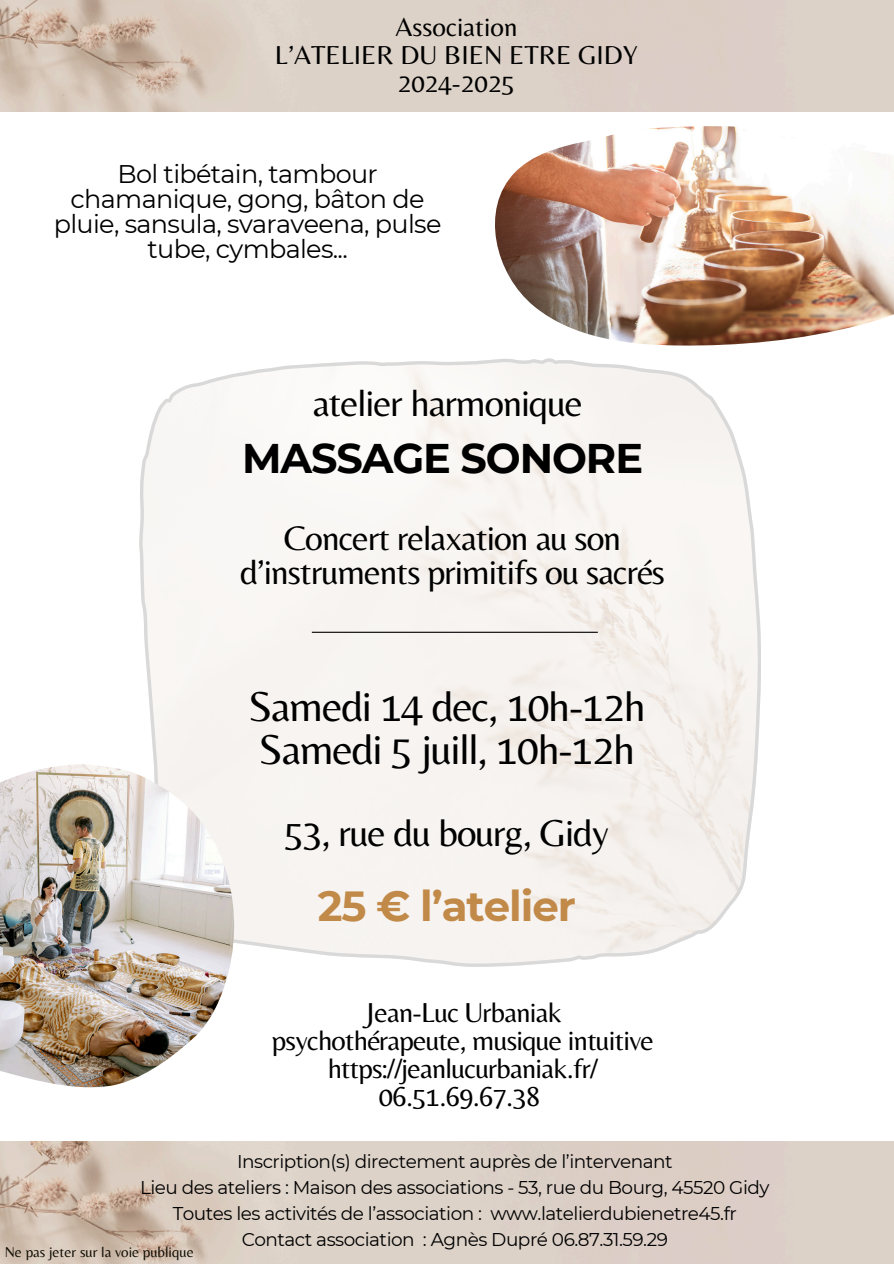
<style>
.page{position:relative;width:894px;height:1264px;background:#fff}
.page>*{position:absolute;margin:0;border:0;box-sizing:border-box;transform-origin:0 0}
.t1{font:43.5px/42.8px "Belleza";letter-spacing:-.025em;color:#000}
.t2{font:700 42px "Montserrat";letter-spacing:-.025em;color:#c28a49}
.t3{font:700 41.4px "Montserrat";letter-spacing:-.025em;color:#000}
.t4{font:39px "Belleza";letter-spacing:-.025em;color:#000}
.t5{font:38.4px "Belleza";letter-spacing:-.025em;color:#000}
.t6{font:35.4px/34.3px "Belleza";letter-spacing:-.025em;color:#000;text-align:center}
.t7{font:28.5px/28.2px "Belleza";letter-spacing:-.025em;color:#000;text-align:center}
.t8{font:27px/28.2px "Belleza";color:#000;text-align:center}
.t9{font:25.5px/24.8px "Montserrat";letter-spacing:-.025em;color:#000;text-align:center}
.t10{font:18.45px "Montserrat";letter-spacing:-.025em;color:#000}
.t11{font:15px "Belleza";color:#110e04}
</style>
<div class="page">
<img style="left:0;top:1141px;width:893px;height:122px">
<img style="left:0;top:0;width:893px;height:111px">
<img style="left:495px;top:126px;width:398px;height:220px">
<svg style="left:139px;top:358px;width:621px;height:608px"></svg>
<img style="left:0;top:764px;width:234px;height:323px">
<hr style="left:312px;top:631px;width:285px;height:2px;background:#000">
<h3 class="t8" style="left:275px;top:12px;width:364px">Association<br>L’ATELIER DU BIEN ETRE GIDY<br>2024-2025</h3>
<p class="t9" style="left:54px;top:162px;width:389px">Bol tibétain, tambour chamanique, gong, bâton de pluie, sansula, svaraveena, pulse tube, cymbales...</p>
<p class="t5" style="left:313px;top:380px;width:271px">atelier harmonique</p>
<h5 class="t3" style="left:242px;top:433px;width:402px">MASSAGE SONORE</h5>
<h2 class="t6" style="left:240px;top:520px;width:426px">Concert relaxation au son d’instruments primitifs ou sacrés</h2>
<p class="t1" style="left:248px;top:684px;width:399px">Samedi 14 dec, 10h-12h<br>Samedi 5 juill, 10h-12h</p>
<h4 class="t4" style="left:284px;top:809px;width:326px">53, rue du bourg, Gidy</h4>
<h1 class="t2" style="left:317px;top:880px;width:259px">25 € l’atelier</h1>
<h4 class="t7" style="left:272px;top:997px;width:383px">Jean-Luc Urbaniak psychothérapeute, musique intuitive https://jeanlucurbaniak.fr/<br>06.51.69.67.38</h4>
<p class="t10" style="left:237px;top:1150px;width:437px">Inscription(s) directement auprès de l’intervenant</p>
<p class="t10" style="left:140px;top:1176px;width:630px">Lieu des ateliers : Maison des associations - 53, rue du Bourg, 45520 Gidy</p>
<p class="t10" style="left:173px;top:1201px;width:565px">Toutes les activités de l’association : www.latelierdubienetre45.fr</p>
<p class="t10" style="left:241px;top:1227px;width:427px">Contact association : Agnès Dupré 06.87.31.59.29</p>
<h4 class="t11" style="left:5px;top:1243px;width:190px">Ne pas jeter sur la voie publique</h4>
</div>
